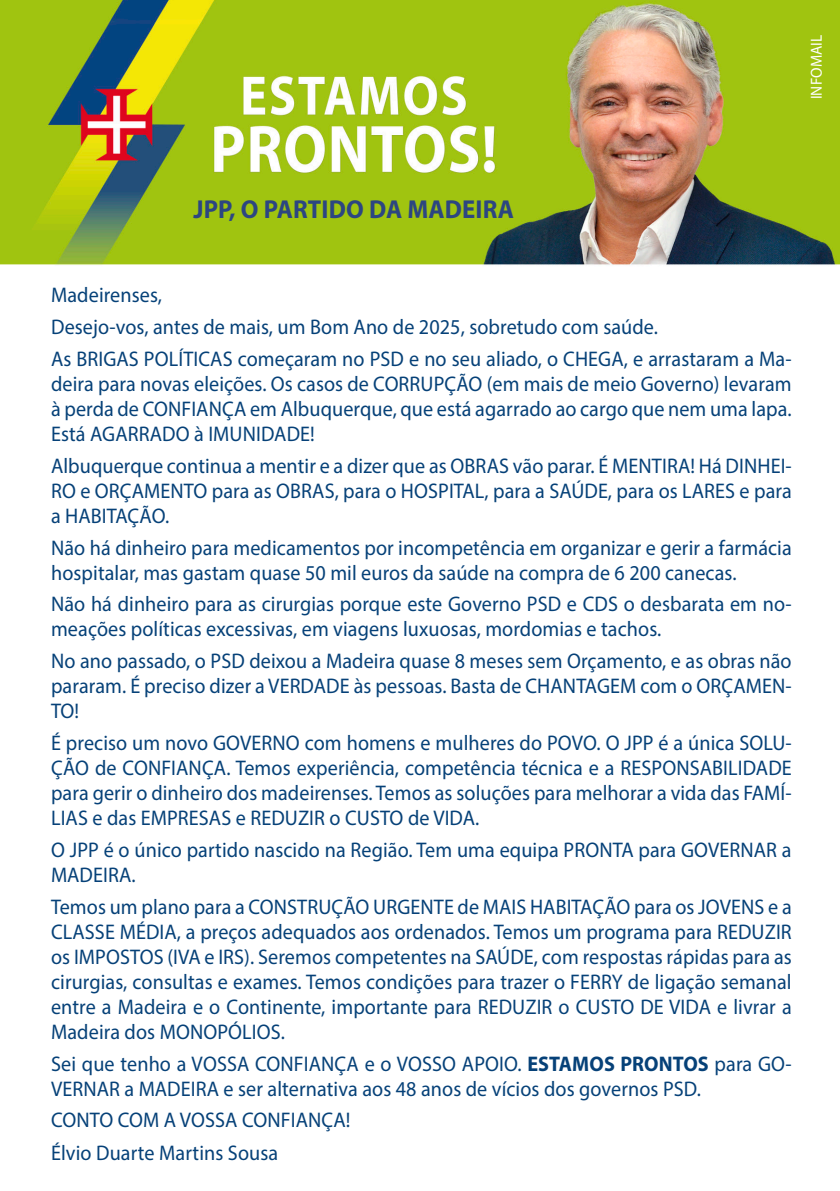
<style>
.page{position:relative;width:840px;height:1191px;background:#fff}
.page>*{position:absolute;margin:0;border:0;box-sizing:border-box;transform-origin:0 0}
.t1{font:700 26px "Myriad Pro";letter-spacing:.005em;color:#2c4681;scale:.95 1}
.t2{font:21.2px/25px "Myriad Pro";letter-spacing:.005em;color:#064178;text-align:justify;scale:.95 1}
.t3{font:16px "Myriad Pro";letter-spacing:.005em;color:#fff;scale:.95 1}
.s1{font-weight:700}
</style>
<div class="page">
<img style="left:0;top:0;width:839px;height:265px">
<p class="t3" style="left:806px;top:99px;width:69px;rotate:-90deg">INFOMAIL</p>
<p class="t1" style="left:193px;top:192px;width:338px">JPP, O PARTIDO DA MADEIRA</p>
<p class="t2" style="left:51px;top:282px;width:118px">Madeirenses,</p>
<p class="t2" style="left:51px;top:314px;width:640px">Desejo-vos, antes de mais, um Bom Ano de 2025, sobretudo com saúde.</p>
<p class="t2" style="left:51px;top:346px;width:780px">As BRIGAS POLÍTICAS começaram no PSD e no seu aliado, o CHEGA, e arrastaram a Ma&shy;deira para novas eleições. Os casos de CORRUPÇÃO (em mais de meio Governo) levaram à perda de CONFIANÇA em Albuquerque, que está agarrado ao cargo que nem uma lapa.<br>Está AGARRADO à IMUNIDADE!</p>
<p class="t2" style="left:51px;top:453px;width:780px">Albuquerque continua a mentir e a dizer que as OBRAS vão parar. É MENTIRA! Há DINHEI-RO e ORÇAMENTO para as OBRAS, para o HOSPITAL, para a SAÚDE, para os LARES e para a HABITAÇÃO.</p>
<p class="t2" style="left:51px;top:534px;width:780px">Não há dinheiro para medicamentos por incompetência em organizar e gerir a farmácia hospitalar, mas gastam quase 50 mil euros da saúde na compra de 6 200 canecas.</p>
<p class="t2" style="left:51px;top:591px;width:780px">Não há dinheiro para as cirurgias porque este Governo PSD e CDS o desbarata em no&shy;meações políticas excessivas, em viagens luxuosas, mordomias e tachos.</p>
<p class="t2" style="left:51px;top:648px;width:780px">No ano passado, o PSD deixou a Madeira quase 8 meses sem Orçamento, e as obras não pararam. É preciso dizer a VERDADE às pessoas. Basta de CHANTAGEM com o ORÇAMEN-TO!</p>
<p class="t2" style="left:51px;top:730px;width:780px">É preciso um novo GOVERNO com homens e mulheres do POVO. O JPP é a única SOLU-ÇÃO de CONFIANÇA. Temos experiência, competência técnica e a RESPONSABILIDADE para gerir o dinheiro dos madeirenses. Temos as soluções para melhorar a vida das FAMÍ-LIAS e das EMPRESAS e REDUZIR o CUSTO de VIDA.</p>
<p class="t2" style="left:51px;top:837px;width:780px">O JPP é o único partido nascido na Região. Tem uma equipa PRONTA para GOVERNAR a<br>MADEIRA.</p>
<p class="t2" style="left:51px;top:893px;width:780px">Temos um plano para a CONSTRUÇÃO URGENTE de MAIS HABITAÇÃO para os JOVENS e a CLASSE MÉDIA, a preços adequados aos ordenados. Temos um programa para REDUZIR os IMPOSTOS (IVA e IRS). Seremos competentes na SAÚDE, com respostas rápidas para as cirurgias, consultas e exames. Temos condições para trazer o FERRY de ligação semanal entre a Madeira e o Continente, importante para REDUZIR o CUSTO DE VIDA e livrar a Madeira dos MONOPÓLIOS.</p>
<p class="t2" style="left:51px;top:1050px;width:780px">Sei que tenho a VOSSA CONFIANÇA e o VOSSO APOIO. <span class="s1">ESTAMOS PRONTOS</span> para GO-<br>VERNAR a MADEIRA e ser alternativa aos 48 anos de vícios dos governos PSD.</p>
<p class="t2" style="left:51px;top:1107px;width:316px">CONTO COM A VOSSA CONFIANÇA!</p>
<p class="t2" style="left:51px;top:1140px;width:240px">Élvio Duarte Martins Sousa</p>
</div>
